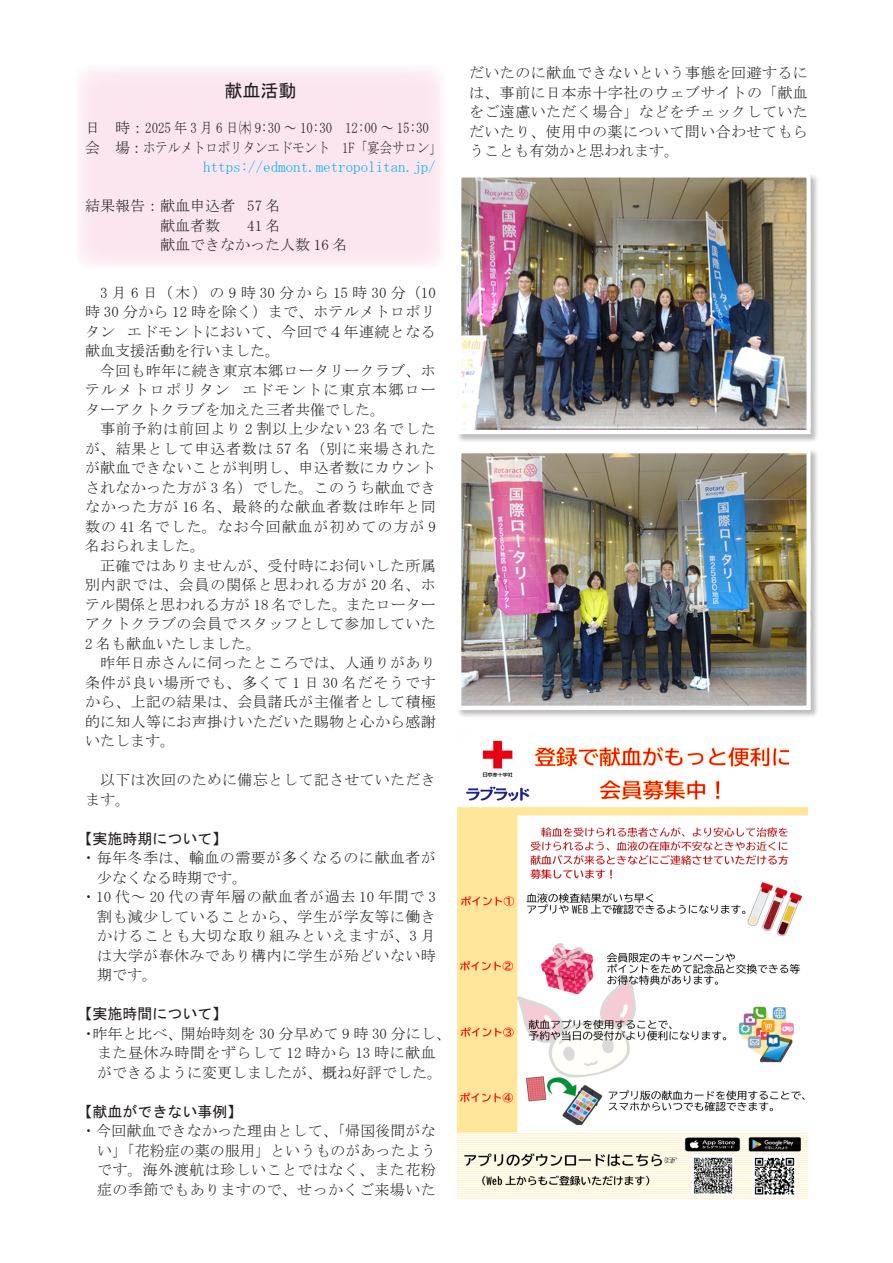
<style>
.page{position:relative;width:893px;height:1263px;background:#fff}
.page>*{position:absolute;margin:0;border:0;box-sizing:border-box;transform-origin:0 0}
.t1{font:18px "MS Gothic";color:#231f20}
.t2{font:15px/19.5px "MS Mincho";letter-spacing:.02em;color:#231f20;text-align:justify}
.t3{font:15px/19.5px "MS Mincho";color:#231f20}
.t4{font:15px "MS Mincho";letter-spacing:.05em;color:#231f20}
.t5{font:15px "MS Mincho";color:#00aeef}
.t6{font:15px "MS Gothic";color:#231f20}
.t7{font:15px "MS Mincho";letter-spacing:.04em;color:#231f20}
.t8{font:15px "MS Mincho";letter-spacing:.065em;color:#231f20}
.t9{font:15px "MS Mincho";letter-spacing:.045em;color:#231f20}
.t10{font:15px "MS Mincho";letter-spacing:.08em;color:#231f20}
.t11{font:15px "MS Mincho";letter-spacing:.02em;color:#231f20;scale:.86 1}
</style>
<div class="page">
<div style="left:75px;top:65px;width:370px;height:204px;background:#fbe6ef;border-radius:12px"></div>
<div style="left:457px;top:173px;width:363px;height:270px;background:#231f20;opacity:.3"></div>
<img style="left:462px;top:178px;width:344px;height:251px">
<div style="left:457px;top:173px;width:354px;height:261px;border:4px solid #fff"></div>
<div style="left:457px;top:449px;width:363px;height:270px;background:#231f20;opacity:.3"></div>
<img style="left:462px;top:454px;width:344px;height:251px">
<div style="left:457px;top:449px;width:354px;height:261px;border:4px solid #fff"></div>
<img style="left:457px;top:740px;width:351px;height:459px">
<p class="t1" style="left:224px;top:82px;width:73px">献血活動</p>
<p class="t3" style="left:85px;top:118px;width:358px">日　時：2025 年 3 月 6 日㈭ 9:30 ~ 10:30<br>会　場：ホテルメトロポリタンエドモント　 「F 1 宴会サロン「</p>
<p class="t5" style="left:203px;top:160px;width:234px">https://edmont.metropolitan.jp/</p>
<p class="t2" style="left:247px;top:196px;width:35px">57 名</p>
<p class="t11" style="left:345px;top:121px;width:99px">12:00 ~ 15:30</p>
<p class="t3" style="left:85px;top:196px;width:151px">結果報告：献血申込者</p>
<p class="t3" style="left:160px;top:216px;width:189px">献血者数<br>献血できなかった人数 16 名</p>
<p class="t2" style="left:85px;top:283px;width:352px;text-align:right">3 月 6 日（木）の 9 時 30 分から 15 時 30 分)10時 30 分から 12 時を除く）まで、ホテルメトロポリエドモントにおいて、今回で４年連続となる</p>
<p class="t2" style="left:247px;top:216px;width:35px">41 名</p>
<p class="t2" style="left:85px;top:322px;width:32px">タン</p>
<p class="t3" style="left:85px;top:341px;width:196px">献血支援活動を行いました。</p>
<p class="t2" style="left:100px;top:361px;width:337px">今回も昨年に続き東京本郷ロータリークラブ、ホ</p>
<p class="t10" style="left:242px;top:382px;width:195px">エドモントに東京本郷ロー</p>
<p class="t10" style="left:85px;top:382px;width:146px">テルメトロポリタン</p>
<p class="t3" style="left:85px;top:400px;width:301px">ターアクトクラブを加えた三者共催でした。</p>
<p class="t4" style="left:100px;top:421px;width:337px">事前予約は前回より 2 割以上少ない 23 名でした</p>
<p class="t4" style="left:85px;top:441px;width:352px">が、結果として申込者数は 57 名（別に来場された</p>
<p class="t2" style="left:85px;top:458px;width:352px">が献血できないことが判明し、申込者数にカウント</p>
<p class="t2" style="left:85px;top:478px;width:352px">されなかった方が 3 名）でした。このうち献血でき</p>
<p class="t4" style="left:85px;top:499px;width:352px">なかった方が 16 名、最終的な献血者数は昨年と同</p>
<p class="t8" style="left:85px;top:519px;width:352px">数の 41 名でした。なお今回献血が初めての方が 9</p>
<p class="t3" style="left:85px;top:536px;width:121px">名おられました。</p>
<p class="t2" style="left:100px;top:556px;width:337px">正確ではありませんが、受付時にお伺いした所属</p>
<p class="t4" style="left:85px;top:577px;width:352px">別内訳では、会員の関係と思われる方が 20 名、ホ</p>
<p class="t3" style="left:85px;top:595px;width:352px">テル関係と思われる方が 18 名でした。またローター</p>
<p class="t2" style="left:85px;top:614px;width:352px">アクトクラブの会員でスタッフとして参加していた</p>
<p class="t3" style="left:85px;top:634px;width:178px">2 名も献血いたしました。</p>
<p class="t2" style="left:100px;top:653px;width:337px">昨年日赤さんに伺ったところでは、人通りがあり</p>
<p class="t4" style="left:85px;top:675px;width:352px">条件が良い場所でも、多くて 1 日 30 名だそうです</p>
<p class="t2" style="left:85px;top:692px;width:352px">から、上記の結果は、会員諸氏が主催者として積極</p>
<p class="t2" style="left:85px;top:712px;width:352px">的に知人等にお声掛けいただいた賜物と心から感謝</p>
<p class="t2" style="left:85px;top:731px;width:91px">いたします。</p>
<p class="t2" style="left:85px;top:770px;width:352px;text-indent:15px">以下は次回のために備忘として記させていただきます。</p>
<p class="t6" style="left:78px;top:831px;width:151px">【実施時期について【</p>
<p class="t2" style="left:81px;top:848px;width:356px">・毎年冬季は、輸血の需要が多くなるのに献血者が</p>
<p class="t3" style="left:97px;top:868px;width:151px">少なくなる時期です。</p>
<p class="t7" style="left:81px;top:889px;width:356px">・10 代～ 20 代の青年層の献血者が過去 10 年間で 3</p>
<p class="t2" style="left:97px;top:907px;width:340px">割も減少していることから、学生が学友等に働き</p>
<p class="t9" style="left:97px;top:928px;width:340px">かけることも大切な取り組みといえますが、3 月</p>
<p class="t2" style="left:97px;top:946px;width:340px">は大学が春休みであり構内に学生が殆どいない時</p>
<p class="t2" style="left:97px;top:965px;width:61px">期です。</p>
<p class="t6" style="left:78px;top:1006px;width:151px">【実施時間について【</p>
<p class="t3" style="left:93px;top:1024px;width:360px">昨年と比べ、開始時刻を 30 分早めて 9 時 30 分にし、</p>
<p class="t2" style="left:81px;top:1024px;width:16px">・</p>
<p class="t3" style="left:97px;top:1043px;width:346px">また昼休み時間をずらして 12 時から 13 時に献血ができるように変更しましたが、概ね好評でした。</p>
<p class="t6" style="left:78px;top:1104px;width:166px">【献血ができない事例【</p>
<p class="t2" style="left:97px;top:1121px;width:340px;text-indent:-16px">・今回献血できなかった理由として、「帰国後間がない」「花粉症の薬の服用」というものがあったようです。海外渡航は珍しいことではなく、また花粉症の季節でもありますので、せっかくご来場いた</p>
<p class="t2" style="left:469px;top:63px;width:340px">だいたのに献血できないという事態を回避するには、事前に日本赤十字社のウェブサイトの「献血をご遠慮いただく場合」などをチェックしていただいたり、使用中の薬について問い合わせてもらうことも有効かと思われます。</p>
</div>
